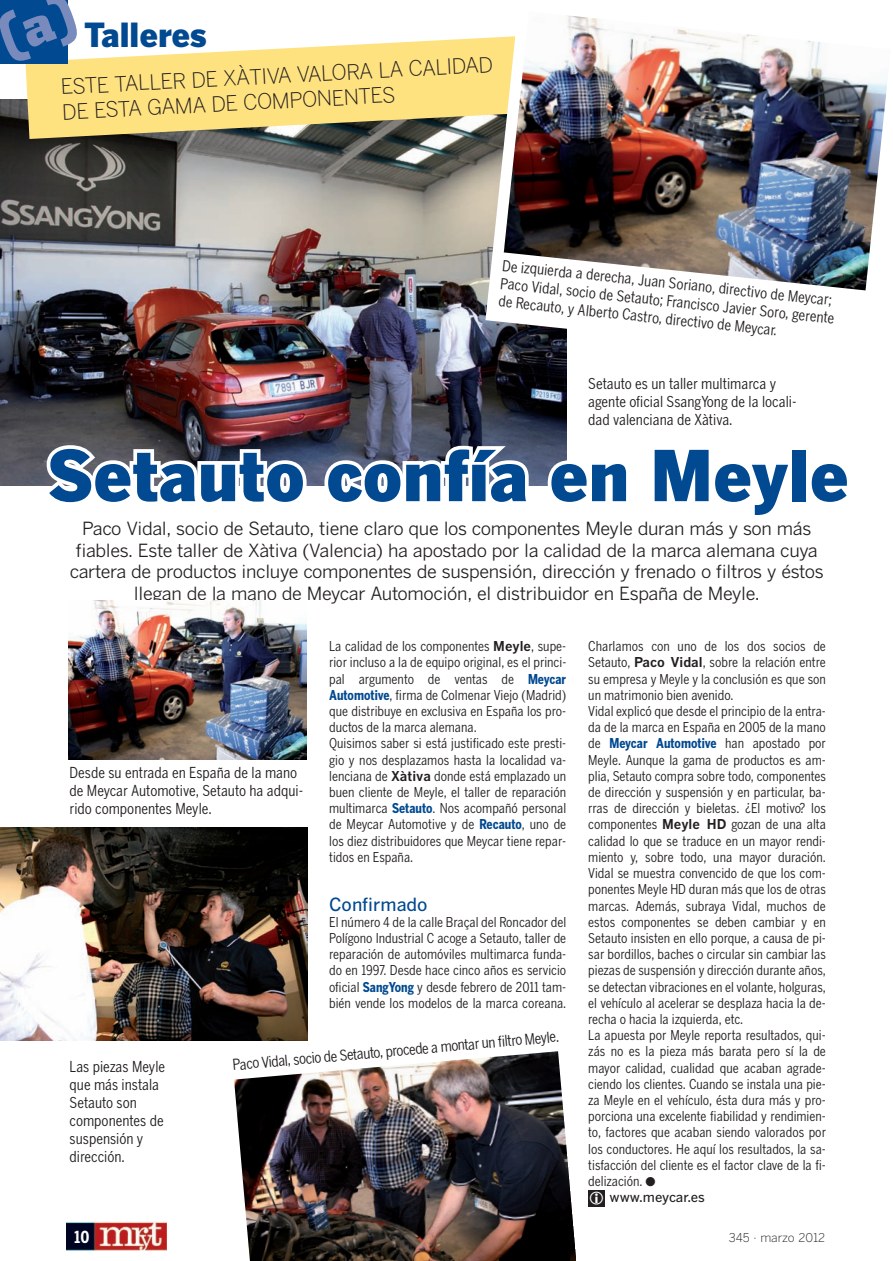
<style>
.page{position:relative;width:893px;height:1261px;background:#fff}
.page>*{position:absolute;margin:0;border:0;box-sizing:border-box;transform-origin:0 0}
.t1{font:900 69.3px "Benton Gothic";color:#014990}
.t2{font:900 33px "Benton Gothic";color:#014990}
.t3{font:300 21px/25.2px "Benton Gothic";color:#231f20}
.t4{font:18px/21.6px "Benton Gothic";letter-spacing:-.02em;color:#231f20;text-align:center}
.t5{font:500 18px "Benton Gothic";color:#014990}
.t6{font:700 condensed 16.5px "Benton Gothic";color:#fff}
.t7{font:condensed 15px/18px "Benton Gothic";color:#231f20}
.t8{font:condensed 13.5px/16.2px "Benton Gothic";color:#231f20}
.t9{font:500 13.5px "Benton Gothic";letter-spacing:-.005em;color:#231f20}
.t10{font:300 12px "Benton Gothic";letter-spacing:-.005em;color:#231f20}
.s1{font-weight:700;font-stretch:normal}
.s2{font-weight:700;color:#014990}
</style>
<div class="page">
<img style="left:66px;top:1221px;width:100px;height:29px">
<img style="left:0;top:100px;width:566px;height:385px">
<svg style="left:25px;top:38px;width:460px;height:101px;background:#e7d081"></svg>
<svg style="left:39px;top:441px;width:271px;height:45px"></svg>
<svg style="left:320px;top:439px;width:215px;height:47px"></svg>
<svg style="left:544px;top:456px;width:23px;height:30px"></svg>
<img style="left:68px;top:601px;width:238px;height:158px">
<img style="left:0;top:827px;width:307px;height:212px">
<img style="left:234px;top:1051px;width:342px;height:209px">
<svg style="left:485px;top:37px;width:381px;height:323px"></svg>
<img style="left:503px;top:15px;width:384px;height:275px">
<div style="left:588px;top:1189px;width:16px;height:17px;background:#231f20"></div>
<svg style="left:0;top:0;width:218px;height:68px"></svg>
<p class="t2" style="left:84px;top:14px;width:124px">Talleres</p>
<p class="t3" style="left:60px;top:74px;width:434px;rotate:-3deg">Este taller de Xàtiva valora la calidad de esta gama de componentes</p>
<p class="t7" style="left:503px;top:256px;width:337px;rotate:6deg">De izquierda a derecha, Juan Soriano, directivo de Meycar;<br>Paco Vidal, socio de Setauto; Francisco Javier Soro, gerente de Recauto, y Alberto Castro, directivo de Meycar.</p>
<p class="t7" style="left:588px;top:374px;width:210px">Setauto es un taller multimarca y agente oficial SsangYong de la locali&shy;dad valenciana de Xàtiva.</p>
<p class="t1" style="left:48px;top:432px;width:802px">Setauto confía en Meyle</p>
<p class="t4" style="left:70px;top:517px;width:755px">Paco Vidal, socio de Setauto, tiene claro que los componentes Meyle duran más y son más fiables. Este taller de Xàtiva (Valencia) ha apostado por la calidad de la marca alemana cuya cartera de productos incluye componentes de suspensión, dirección y frenado o filtros y éstos llegan de la mano de Meycar Automoción, el distribuidor en España de Meyle.</p>
<p class="t7" style="left:70px;top:762px;width:235px">Desde su entrada en España de la mano de Meycar Automotive, Setauto ha adqui&shy;rido componentes Meyle.</p>
<p class="t8" style="left:329px;top:638px;width:238px">La calidad de los componentes <span class="s1">Meyle</span>, supe&shy;rior incluso a la de equipo original, es el princi&shy;pal argumento de ventas de <span class="s2">Meycar Automotive</span>, firma de Colmenar Viejo (Madrid) que distribuye en exclusiva en España los pro&shy;ductos de la marca alemana.<br>Quisimos saber si está justificado este presti&shy;gio y nos desplazamos hasta la localidad va&shy;lenciana de <span class="s1">Xàtiva</span> donde está emplazado un buen cliente de Meyle, el taller de reparación multimarca <span class="s2">Setauto</span>. Nos acompañó personal de Meycar Automotive y de <span class="s2">Recauto</span>, uno de los diez distribuidores que Meycar tiene repar&shy;tidos en España.</p>
<p class="t5" style="left:329px;top:892px;width:100px">Confirmado</p>
<p class="t8" style="left:329px;top:913px;width:238px;text-align:justify">El número 4 de la calle Braçal del Roncador del Polígono Industrial C acoge a Setauto, taller de reparación de automóviles multimarca funda&shy;do en 1997. Desde hace cinco años es servicio oficial <span class="s2">SangYong</span> y desde febrero de 2011 tam&shy;bién vende los modelos de la marca coreana.</p>
<p class="t7" style="left:70px;top:1056px;width:97px">Las piezas Meyle que más instala<br>Setauto son componentes de suspensión y dirección.</p>
<p class="t7" style="left:232px;top:1055px;width:329px;rotate:-5deg">Paco Vidal, socio de Setauto, procede a montar un fi ltro Meyle.</p>
<p class="t8" style="left:588px;top:638px;width:239px">Charlamos con uno de los dos socios de</p>
<p class="t8" style="left:588px;top:654px;width:239px">Setauto, <span class="s1">Paco Vidal</span>, sobre la relación entre</p>
<p class="t8" style="left:588px;top:670px;width:239px">su empresa y Meyle y la conclusión es que son</p>
<p class="t8" style="left:588px;top:686px;width:147px">un matrimonio bien avenido.</p>
<p class="t8" style="left:588px;top:702px;width:239px">Vidal explicó que desde el principio de la entra-</p>
<p class="t8" style="left:588px;top:719px;width:239px">da de la marca en España en 2005 de la mano</p>
<p class="t8" style="left:588px;top:735px;width:239px">de <span class="s2">Meycar Automotive</span> han apostado por</p>
<p class="t8" style="left:588px;top:751px;width:239px">Meyle. Aunque la gama de productos es am-</p>
<p class="t8" style="left:588px;top:767px;width:239px">plia, Setauto compra sobre todo, componentes</p>
<p class="t8" style="left:588px;top:783px;width:239px">de dirección y suspensión y en particular, ba-</p>
<p class="t8" style="left:588px;top:800px;width:239px">rras de dirección y bieletas. ¿El motivo? los</p>
<p class="t8" style="left:588px;top:816px;width:239px">componentes <span class="s1">Meyle HD</span> gozan de una alta</p>
<p class="t8" style="left:588px;top:832px;width:239px">calidad lo que se traduce en un mayor rendi-</p>
<p class="t8" style="left:588px;top:848px;width:239px">miento y, sobre todo, una mayor duración.</p>
<p class="t8" style="left:588px;top:864px;width:239px">Vidal se muestra convencido de que los com-</p>
<p class="t8" style="left:588px;top:881px;width:239px">ponentes Meyle HD duran más que los de otras</p>
<p class="t8" style="left:588px;top:897px;width:239px">marcas. Además, subraya Vidal, muchos de</p>
<p class="t8" style="left:588px;top:913px;width:239px">estos componentes se deben cambiar y en</p>
<p class="t8" style="left:588px;top:929px;width:239px">Setauto insisten en ello porque, a causa de pi-</p>
<p class="t8" style="left:588px;top:945px;width:239px">sar bordillos, baches o circular sin cambiar las</p>
<p class="t8" style="left:588px;top:962px;width:239px">piezas de suspensión y dirección durante años,</p>
<p class="t8" style="left:588px;top:978px;width:239px">se detectan vibraciones en el volante, holguras,</p>
<p class="t8" style="left:588px;top:994px;width:239px">el vehículo al acelerar se desplaza hacia la de-</p>
<p class="t8" style="left:588px;top:1010px;width:156px">recha o hacia la izquierda, etc.</p>
<p class="t8" style="left:588px;top:1026px;width:239px">La apuesta por Meyle reporta resultados, qui-</p>
<p class="t8" style="left:588px;top:1043px;width:239px">zás no es la pieza más barata pero sí la de</p>
<p class="t8" style="left:588px;top:1059px;width:239px">mayor calidad, cualidad que acaban agrade-</p>
<p class="t8" style="left:588px;top:1075px;width:239px">ciendo los clientes. Cuando se instala una pie-</p>
<p class="t8" style="left:588px;top:1091px;width:239px">za Meyle en el vehículo, ésta dura más y pro-</p>
<p class="t8" style="left:588px;top:1107px;width:239px">porciona una excelente fiabilidad y rendimien-</p>
<p class="t8" style="left:588px;top:1124px;width:239px">to, factores que acaban siendo valorados por</p>
<p class="t8" style="left:588px;top:1140px;width:239px">los conductores. He aquí los resultados, la sa-</p>
<p class="t8" style="left:588px;top:1156px;width:239px">tisfacción del cliente es el factor clave de la fi-</p>
<p class="t8" style="left:588px;top:1172px;width:69px">delización. ●</p>
<p class="t9" style="left:609px;top:1188px;width:97px">www.meycar.es</p>
<p class="t6" style="left:74px;top:1226px;width:17px">10</p>
<p class="t10" style="left:728px;top:1230px;width:98px">345 · marzo 2012</p>
</div>
